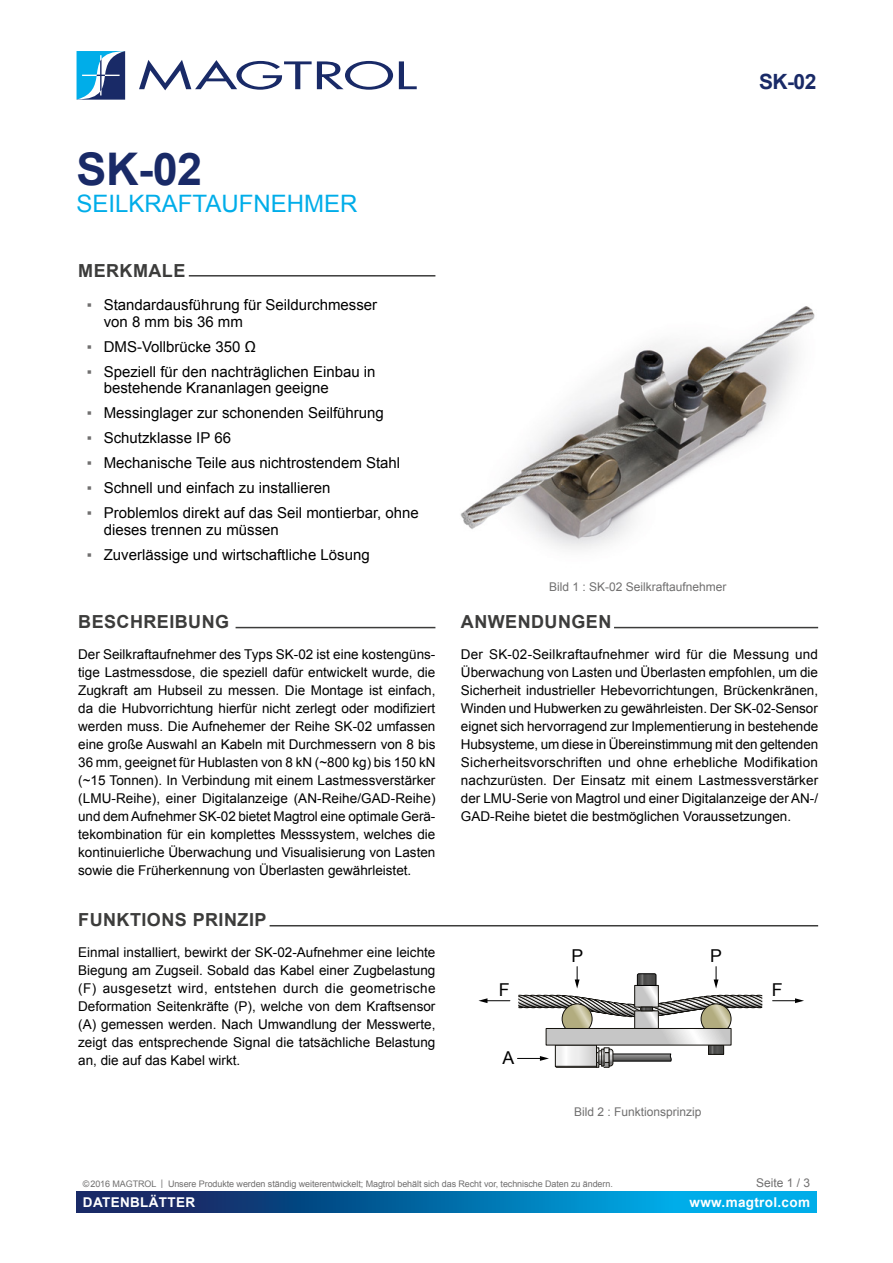
<style>
.page{position:relative;width:893px;height:1263px;background:#fff}
.page>*{position:absolute;margin:0;border:0;box-sizing:border-box;transform-origin:0 0}
.t1{font:700 45px "Arial";color:#192a67}
.t2{font:24px "Arial";color:#00ade9}
.t3{font:700 21px "Arial";color:#192a67}
.t4{font:700 18px "Arial";letter-spacing:.025em;color:#3c3c3b}
.t5{font:17.7px "Arial";color:#000}
.t6{font:15px/16.5px "Arial";color:#000}
.TEXT{font:13.5px/18px "Arial";color:#000;text-align:justify}
.LAYOUT_-_FOOTER_STRI{font:700 13.5px "Arial";letter-spacing:.025em;color:#fff}
.LEGENDES{font:12px "Arial";color:#706f6f}
.LAYOUT_-_PAGE_NUMBER{font:12px "Arial";color:#706f6f}
.t7{font:9px "Arial";letter-spacing:-.01em;color:#706f6f}
.s1{color:#706f6f}
</style>
<div class="page">
<svg style="left:77px;top:1191px;width:739px;height:21px;background:#066ca8"></svg>
<svg style="left:139px;top:60px;width:254px;height:30px"></svg>
<svg style="left:399px;top:61px;width:18px;height:28px"></svg>
<svg style="left:77px;top:51px;width:48px;height:49px;background:#3a85b6"></svg>
<hr style="left:189px;top:275px;width:246px;height:2px;background:#3c3c3b">
<hr style="left:236px;top:627px;width:199px;height:1px;background:#3c3c3b">
<hr style="left:614px;top:627px;width:204px;height:1px;background:#3c3c3b">
<hr style="left:270px;top:925px;width:548px;height:1px;background:#3c3c3b">
<img style="left:460px;top:306px;width:355px;height:244px">
<svg style="left:478px;top:998px;width:32px;height:5px"></svg>
<svg style="left:773px;top:998px;width:31px;height:5px"></svg>
<svg style="left:517px;top:966px;width:245px;height:101px"></svg>
<h1 class="t1" style="left:77px;top:139px;width:127px">SK-02</h1>
<h2 class="t2" style="left:77px;top:188px;width:282px">SEILKRAFTAUFNEHMER</h2>
<h2 class="t4" style="left:78px;top:258px;width:109px">MERKMALE</h2>
<p class="t6" style="left:104px;top:297px;width:275px;text-indent:-17px"><span class="s1">▪</span> Standardausführung für Seildurchmesser von 8 mm bis 36 mm</p>
<p class="t6" style="left:87px;top:338px;width:171px"><span class="s1">▪</span> DMS-Vollbrücke 350 Ω</p>
<p class="t6" style="left:104px;top:363px;width:273px;text-indent:-17px"><span class="s1">▪</span> Speziell für den nachträglichen Einbau in bestehende Krananlagen geeigne</p>
<p class="t6" style="left:87px;top:405px;width:299px"><span class="s1">▪</span> Messinglager zur schonenden Seilführung</p>
<p class="t6" style="left:87px;top:430px;width:146px"><span class="s1">▪</span> Schutzklasse IP 66</p>
<p class="t6" style="left:87px;top:455px;width:315px"><span class="s1">▪</span> Mechanische Teile aus nichtrostendem Stahl</p>
<p class="t6" style="left:87px;top:480px;width:245px"><span class="s1">▪</span> Schnell und einfach zu installieren</p>
<p class="t6" style="left:104px;top:505px;width:317px;text-indent:-17px"><span class="s1">▪</span> Problemlos direkt auf das Seil montierbar, ohne dieses trennen zu müssen</p>
<p class="t6" style="left:87px;top:546px;width:284px"><span class="s1">▪</span> Zuverlässige und wirtschaftliche Lösung</p>
<h2 class="t4" style="left:78px;top:610px;width:152px">BESCHREIBUNG</h2>
<p class="TEXT" style="left:78px;top:645px;width:359px">Der Seilkraftaufnehmer des Typs SK-02 ist eine kostengüns&shy;tige Lastmessdose, die speziell dafür entwickelt wurde, die Zugkraft am Hubseil zu messen. Die Montage ist einfach, da die Hubvorrichtung hierfür nicht zerlegt oder modifiziert werden muss. Die Aufnehemer der Reihe SK-02 umfassen eine große Auswahl an Kabeln mit Durchmessern von 8 bis 36 mm, geeignet für Hublasten von 8 kN (~800 kg) bis 150 kN (~15 Tonnen). In Verbindung mit einem Lastmessverstärker (LMU-Reihe), einer Digitalanzeige (AN-Reihe/GAD-Reihe) und dem Aufnehmer SK-02 bietet Magtrol eine optimale Gerä&shy;tekombination für ein komplettes Messsystem, welches die kontinuierliche Überwachung und Visualisierung von Lasten sowie die Früherkennung von Überlasten gewährleistet.</p>
<h2 class="t4" style="left:78px;top:908px;width:190px">FUNKTIONS PRINZIP</h2>
<p class="TEXT" style="left:78px;top:944px;width:359px">Einmal installiert, bewirkt der SK-02-Aufnehmer eine leichte Biegung am Zugseil. Sobald das Kabel einer Zugbelastung (F) ausgesetzt wird, entstehen durch die geometrische Deformation Seitenkräfte (P), welche von dem Kraftsensor (A) gemessen werden. Nach Umwandlung der Messwerte, zeigt das entsprechende Signal die tatsächliche Belastung an, die auf das Kabel wirkt.</p>
<h3 class="t3" style="left:759px;top:68px;width:59px">SK-02</h3>
<p class="LEGENDES" style="left:549px;top:579px;width:179px">Bild 1 : SK-02 Seilkraftaufnehmer</p>
<h2 class="t4" style="left:461px;top:610px;width:152px">ANWENDUNGEN</h2>
<p class="TEXT" style="left:461px;top:645px;width:359px">Der SK-02-Seilkraftaufnehmer wird für die Messung und Überwachung von Lasten und Überlasten empfohlen, um die Sicherheit industrieller Hebevorrichtungen, Brückenkränen, Winden und Hubwerken zu gewährleisten. Der SK-02-Sensor eignet sich hervorragend zur Implementierung in bestehende Hubsysteme, um diese in Übereinstimmung mit den geltenden Sicherheitsvorschriften und ohne erhebliche Modifikation nachzurüsten. Der Einsatz mit einem Lastmessverstärker der LMU-Serie von Magtrol und einer Digitalanzeige der AN-/ GAD-Reihe bietet die bestmöglichen Voraussetzungen.</p>
<p class="t5" style="left:499px;top:978px;width:12px">F</p>
<p class="t5" style="left:502px;top:1046px;width:13px">A</p>
<p class="t5" style="left:571px;top:944px;width:13px">P</p>
<p class="t5" style="left:710px;top:944px;width:13px">P</p>
<p class="LEGENDES" style="left:574px;top:1104px;width:129px">Bild 2 : Funktionsprinzip</p>
<p class="t5" style="left:772px;top:978px;width:12px">F</p>
<p class="t7" style="left:83px;top:1178px;width:531px">©2016 MAGTROL | Unsere Produkte werden ständig weiterentwickelt; Magtrol behält sich das Recht vor, technische Daten zu ändern.</p>
<p class="LAYOUT_-_PAGE_NUMBER" style="left:756px;top:1175px;width:56px">Seite 1 / 3</p>
<p class="LAYOUT_-_FOOTER_STRI" style="left:83px;top:1193px;width:114px">DATENBLÄTTER</p>
<p class="LAYOUT_-_FOOTER_STRI" style="left:690px;top:1193px;width:122px">www.magtrol.com</p>
</div>
